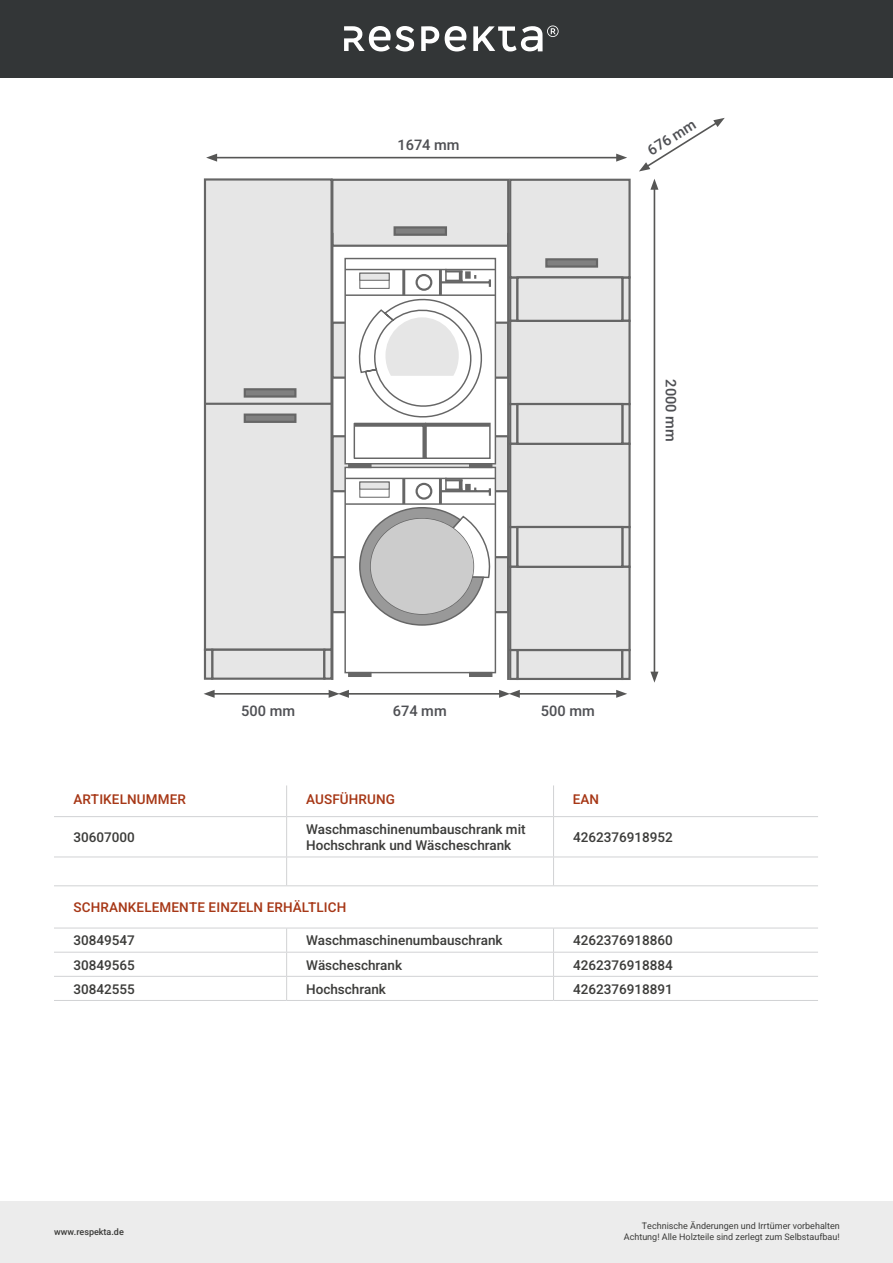
<style>
.page{position:relative;width:893px;height:1263px;background:#fff}
.page>*{position:absolute;margin:0;border:0;box-sizing:border-box;transform-origin:0 0}
.t1{font:14.55px "Heebo";color:#4f5054}
.t2{font:13.5px/16.2px "Heebo";color:#3d3d3b}
.t3{font:13.5px "Heebo";letter-spacing:.01em;color:#a73817}
.t4{font:9px "Heebo";color:#3d3d3b}
</style>
<div class="page">
<div style="left:0;top:0;width:893px;height:77px;background:#333637"></div>
<svg style="left:344px;top:26px;width:70px;height:25px"></svg>
<svg style="left:421px;top:26px;width:18px;height:25px"></svg>
<svg style="left:445px;top:26px;width:21px;height:25px"></svg>
<svg style="left:473px;top:25px;width:86px;height:26px"></svg>
<div style="left:0;top:1202px;width:893px;height:61px;background:#ececec"></div>
<hr style="left:286px;top:785px;width:1px;height:31px;background:#d1d2d4">
<hr style="left:553px;top:785px;width:1px;height:31px;background:#d1d2d4">
<hr style="left:54px;top:816px;width:233px;height:1px;background:#d1d2d4">
<hr style="left:287px;top:816px;width:266px;height:1px;background:#d1d2d4">
<hr style="left:554px;top:816px;width:264px;height:1px;background:#d1d2d4">
<hr style="left:286px;top:817px;width:1px;height:39px;background:#d1d2d4">
<hr style="left:553px;top:817px;width:1px;height:39px;background:#d1d2d4">
<hr style="left:54px;top:856px;width:233px;height:1px;background:#d1d2d4">
<hr style="left:287px;top:856px;width:266px;height:1px;background:#d1d2d4">
<svg style="left:286px;top:857px;width:1px;height:28px"></svg>
<hr style="left:554px;top:856px;width:264px;height:1px;background:#d1d2d4">
<svg style="left:553px;top:857px;width:1px;height:28px"></svg>
<hr style="left:54px;top:885px;width:233px;height:1px;background:#d1d2d4">
<hr style="left:287px;top:885px;width:266px;height:1px;background:#d1d2d4">
<hr style="left:554px;top:885px;width:264px;height:1px;background:#d1d2d4">
<hr style="left:54px;top:928px;width:233px;height:1px;background:#d1d2d4">
<hr style="left:287px;top:928px;width:266px;height:1px;background:#d1d2d4">
<hr style="left:554px;top:928px;width:264px;height:1px;background:#d1d2d4">
<hr style="left:54px;top:952px;width:233px;height:1px;background:#d1d2d4">
<hr style="left:287px;top:952px;width:266px;height:1px;background:#d1d2d4">
<hr style="left:554px;top:952px;width:264px;height:1px;background:#d1d2d4">
<hr style="left:54px;top:976px;width:233px;height:1px;background:#d1d2d4">
<hr style="left:287px;top:976px;width:266px;height:1px;background:#d1d2d4">
<svg style="left:286px;top:928px;width:1px;height:72px"></svg>
<hr style="left:554px;top:976px;width:264px;height:1px;background:#d1d2d4">
<svg style="left:553px;top:928px;width:1px;height:72px"></svg>
<hr style="left:54px;top:1000px;width:233px;height:1px;background:#d1d2d4">
<hr style="left:287px;top:1000px;width:266px;height:1px;background:#d1d2d4">
<hr style="left:554px;top:1000px;width:264px;height:1px;background:#d1d2d4">
<div style="left:204px;top:178px;width:129px;height:473px;background:#e6e6e6;border:2px solid #666"></div>
<div style="left:211px;top:649px;width:114px;height:31px;background:#e6e6e6;border:2px solid #666"></div>
<hr style="left:205px;top:403px;width:127px;height:2px;background:#666">
<div style="left:244px;top:413px;width:52px;height:10px;background:#808080;border:2px solid #666"></div>
<div style="left:244px;top:388px;width:52px;height:10px;background:#808080;border:2px solid #666"></div>
<div style="left:323px;top:649px;width:10px;height:31px;background:#e6e6e6;border:2px solid #666"></div>
<div style="left:204px;top:649px;width:9px;height:31px;background:#e6e6e6;border:2px solid #666"></div>
<div style="left:331px;top:322px;width:178px;height:57px;background:#e6e6e6;border:2px solid #666"></div>
<svg style="left:333px;top:435px;width:174px;height:57px;background:#d4d4d4"></svg>
<div style="left:331px;top:556px;width:178px;height:57px;background:#e6e6e6;border:2px solid #666"></div>
<div style="left:331px;top:179px;width:178px;height:68px;background:#e6e6e6;border:2px solid #666"></div>
<hr style="left:507px;top:233px;width:2px;height:447px;background:#666">
<hr style="left:331px;top:233px;width:2px;height:447px;background:#666">
<div style="left:344px;top:467px;width:152px;height:206px;background:#fff;border:1px solid #666"></div>
<hr style="left:345px;top:478px;width:150px;height:1px;background:#666">
<hr style="left:345px;top:503px;width:150px;height:2px;background:#666">
<svg style="left:358px;top:477px;width:134px;height:149px"></svg>
<div style="left:371px;top:519px;width:102px;height:95px;background:#ccc;border-radius:50%"></div>
<div style="left:344px;top:258px;width:152px;height:206px;background:#fff;border:1px solid #666"></div>
<hr style="left:345px;top:269px;width:150px;height:1px;background:#666">
<hr style="left:345px;top:294px;width:150px;height:2px;background:#666">
<div style="left:354px;top:423px;width:72px;height:36px;border:1px solid #666"></div>
<div style="left:425px;top:423px;width:66px;height:36px;border:1px solid #666"></div>
<hr style="left:354px;top:424px;width:136px;height:3px;background:#666">
<hr style="left:422px;top:425px;width:3px;height:33px;background:#666">
<div style="left:348px;top:463px;width:24px;height:5px;background:#666"></div>
<div style="left:469px;top:463px;width:23px;height:5px;background:#666"></div>
<div style="left:348px;top:672px;width:24px;height:5px;background:#666"></div>
<div style="left:469px;top:672px;width:23px;height:5px;background:#666"></div>
<svg style="left:357px;top:268px;width:135px;height:158px"></svg>
<div style="left:394px;top:226px;width:53px;height:10px;background:#808080;border:2px solid #666"></div>
<div style="left:516px;top:649px;width:107px;height:31px;background:#e6e6e6;border:2px solid #666"></div>
<div style="left:621px;top:649px;width:10px;height:31px;background:#e6e6e6;border:2px solid #666"></div>
<div style="left:509px;top:649px;width:9px;height:31px;background:#e6e6e6;border:2px solid #666"></div>
<div style="left:509px;top:526px;width:9px;height:42px;background:#e6e6e6;border:2px solid #666"></div>
<div style="left:621px;top:526px;width:10px;height:42px;background:#e6e6e6;border:2px solid #666"></div>
<div style="left:509px;top:403px;width:9px;height:42px;background:#e6e6e6;border:2px solid #666"></div>
<div style="left:621px;top:403px;width:10px;height:42px;background:#e6e6e6;border:2px solid #666"></div>
<div style="left:509px;top:276px;width:9px;height:46px;background:#e6e6e6;border:2px solid #666"></div>
<div style="left:621px;top:276px;width:10px;height:46px;background:#e6e6e6;border:2px solid #666"></div>
<div style="left:509px;top:179px;width:122px;height:99px;background:#e6e6e6;border:2px solid #666"></div>
<div style="left:509px;top:320px;width:122px;height:85px;background:#e6e6e6;border:2px solid #666"></div>
<div style="left:509px;top:443px;width:122px;height:85px;background:#e6e6e6;border:2px solid #666"></div>
<div style="left:509px;top:566px;width:122px;height:85px;background:#e6e6e6;border:2px solid #666"></div>
<div style="left:516px;top:276px;width:107px;height:46px;background:#e6e6e6;border:2px solid #666"></div>
<div style="left:516px;top:403px;width:107px;height:42px;background:#e6e6e6;border:2px solid #666"></div>
<div style="left:516px;top:526px;width:107px;height:42px;background:#e6e6e6;border:2px solid #666"></div>
<div style="left:545px;top:258px;width:53px;height:10px;background:#808080;border:2px solid #666"></div>
<hr style="left:214px;top:157px;width:405px;height:1px;background:#565655">
<svg style="left:206px;top:154px;width:11px;height:8px"></svg>
<svg style="left:616px;top:154px;width:11px;height:8px"></svg>
<hr style="left:517px;top:693px;width:102px;height:2px;background:#565655">
<svg style="left:616px;top:690px;width:11px;height:8px"></svg>
<hr style="left:346px;top:693px;width:156px;height:2px;background:#565655">
<svg style="left:499px;top:690px;width:21px;height:8px"></svg>
<hr style="left:212px;top:693px;width:119px;height:2px;background:#565655">
<svg style="left:204px;top:690px;width:11px;height:8px"></svg>
<svg style="left:329px;top:690px;width:20px;height:8px"></svg>
<hr style="left:654px;top:187px;width:1px;height:487px;background:#565655">
<svg style="left:650px;top:672px;width:8px;height:11px"></svg>
<svg style="left:650px;top:179px;width:8px;height:11px"></svg>
<svg style="left:639px;top:118px;width:86px;height:53px"></svg>
<p class="t1" style="left:397px;top:134px;width:64px">1674 mm</p>
<p class="t1" style="left:644px;top:143px;width:55px;rotate:-32deg">676 mm</p>
<p class="t1" style="left:681px;top:379px;width:64px;rotate:90deg">2000 mm</p>
<p class="t1" style="left:241px;top:701px;width:55px">500 mm</p>
<p class="t1" style="left:393px;top:701px;width:55px">674 mm</p>
<p class="t1" style="left:541px;top:701px;width:55px">500 mm</p>
<p class="t3" style="left:74px;top:790px;width:114px">ARTIKELNUMMER</p>
<p class="t3" style="left:306px;top:790px;width:90px">AUSFÜHRUNG</p>
<p class="t3" style="left:573px;top:790px;width:28px">EAN</p>
<p class="t2" style="left:74px;top:829px;width:63px">30607000</p>
<p class="t2" style="left:306px;top:821px;width:221px">Waschmaschinenumbauschrank mit<br>Hochschrank und Wäscheschrank</p>
<p class="t2" style="left:573px;top:829px;width:101px">4262376918952</p>
<p class="t3" style="left:74px;top:898px;width:274px">SCHRANKELEMENTE EINZELN ERHÄLTLICH</p>
<p class="t2" style="left:74px;top:932px;width:63px">30849547</p>
<p class="t2" style="left:306px;top:932px;width:198px">Waschmaschinenumbauschrank</p>
<p class="t2" style="left:573px;top:932px;width:101px">4262376918860</p>
<p class="t2" style="left:74px;top:957px;width:63px">30849565</p>
<p class="t2" style="left:306px;top:957px;width:97px">Wäscheschrank</p>
<p class="t2" style="left:573px;top:957px;width:101px">4262376918884</p>
<p class="t2" style="left:74px;top:981px;width:63px">30842555</p>
<p class="t2" style="left:306px;top:981px;width:81px">Hochschrank</p>
<p class="t2" style="left:573px;top:981px;width:101px">4262376918891</p>
<p class="t4" style="left:54px;top:1225px;width:71px">www.respekta.de</p>
<p class="t4" style="left:642px;top:1220px;width:199px">Technische Änderungen und Irrtümer vorbehalten</p>
<p class="t4" style="left:624px;top:1231px;width:217px">Achtung! Alle Holzteile sind zerlegt zum Selbstaufbau!</p>
</div>
